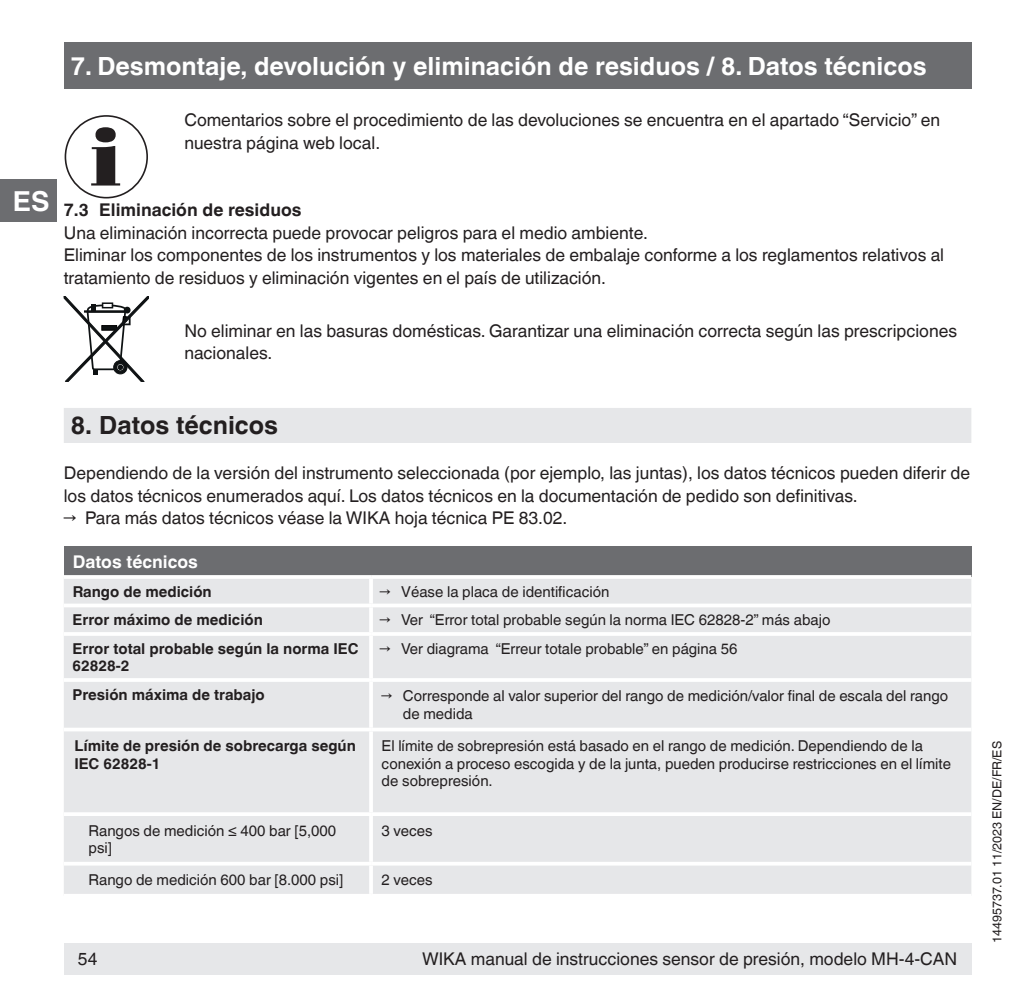
<style>
.page{position:relative;width:1021px;height:1007px;background:#fff}
.page>*{position:absolute;margin:0;border:0;box-sizing:border-box;transform-origin:0 0}
.t1{font:700 27.5px "Helvetica World";color:#fff}
.t2{font:700 25px "Helvetica World";color:#fff}
.t3{font:700 25px "Helvetica World";color:#231f20}
.t4{font:17.5px/22.5px "Helvetica World";color:#231f20}
.t5{font:700 17.5px "Helvetica World";color:#231f20}
.t6{font:700 17.5px "Helvetica World";color:#fff}
.t7{font:15px/17.5px "Helvetica World";color:#231f20}
.t8{font:700 15px/17.5px "Helvetica World";color:#231f20}
.t9{font:12.5px "Helvetica World";color:#231f20}
</style>
<div class="page">
<div style="left:64px;top:943px;width:907px;height:31px;background:#e6e7e9"></div>
<div style="left:64px;top:43px;width:907px;height:46px;background:#6c6d70"></div>
<div style="left:0;top:179px;width:57px;height:43px;background:#6c6d70"></div>
<div style="left:64px;top:408px;width:907px;height:35px;background:#e6e7e9"></div>
<div style="left:64px;top:546px;width:907px;height:31px;background:#6c6d70"></div>
<div style="left:64px;top:579px;width:907px;height:314px;background:#e6e7e9"></div>
<hr style="left:369px;top:578px;width:4px;height:25px;background:#fff">
<svg style="left:64px;top:603px;width:307px;height:4px"></svg>
<svg style="left:371px;top:603px;width:600px;height:4px"></svg>
<hr style="left:369px;top:607px;width:4px;height:25px;background:#fff">
<hr style="left:64px;top:632px;width:307px;height:3px;background:#fff">
<hr style="left:371px;top:632px;width:600px;height:3px;background:#fff">
<hr style="left:369px;top:635px;width:4px;height:43px;background:#fff">
<hr style="left:64px;top:678px;width:307px;height:3px;background:#fff">
<hr style="left:371px;top:678px;width:600px;height:3px;background:#fff">
<hr style="left:369px;top:681px;width:4px;height:46px;background:#fff">
<svg style="left:64px;top:727px;width:307px;height:4px"></svg>
<svg style="left:371px;top:727px;width:600px;height:4px"></svg>
<hr style="left:369px;top:731px;width:4px;height:81px;background:#fff">
<hr style="left:64px;top:812px;width:307px;height:3px;background:#fff">
<svg style="left:64px;top:861px;width:307px;height:4px"></svg>
<svg style="left:64px;top:893px;width:305px;height:1px"></svg>
<hr style="left:64px;top:575px;width:307px;height:3px;background:#fff">
<hr style="left:371px;top:575px;width:600px;height:3px;background:#fff">
<hr style="left:371px;top:812px;width:600px;height:3px;background:#fff">
<hr style="left:369px;top:815px;width:4px;height:46px;background:#fff">
<svg style="left:371px;top:861px;width:600px;height:4px"></svg>
<hr style="left:369px;top:865px;width:4px;height:28px;background:#fff">
<svg style="left:373px;top:893px;width:598px;height:1px"></svg>
<svg style="left:91px;top:127px;width:29px;height:58px"></svg>
<div style="left:65px;top:115px;width:83px;height:83px;border:2px solid #231f20;border-radius:50%"></div>
<svg style="left:64px;top:296px;width:85px;height:85px"></svg>
<h1 class="t1" style="left:13px;top:185px;width:38px">ES</h1>
<h2 class="t2" style="left:71px;top:52px;width:857px">7. Desmontaje, devolución y eliminación de residuos / 8. Datos técnicos</h2>
<p class="t4" style="left:184px;top:109px;width:757px">Comentarios sobre el procedimiento de las devoluciones se encuentra en el apartado “Servicio” en nuestra página web local.</p>
<p class="t5" style="left:64px;top:200px;width:239px">7.3 Eliminación de residuos</p>
<p class="t4" style="left:64px;top:222px;width:881px">Una eliminación incorrecta puede provocar peligros para el medio ambiente.<br>Eliminar los componentes de los instrumentos y los materiales de embalaje conforme a los reglamentos relativos al tratamiento de residuos y eliminación vigentes en el país de utilización.</p>
<p class="t4" style="left:184px;top:319px;width:774px">No eliminar en las basuras domésticas. Garantizar una eliminación correcta según las prescripciones nacionales.</p>
<h2 class="t3" style="left:71px;top:411px;width:209px">8. Datos técnicos</h2>
<p class="t4" style="left:64px;top:462px;width:907px">Dependiendo de la versión del instrumento seleccionada (por ejemplo, las juntas), los datos técnicos pueden diferir de los datos técnicos enumerados aquí. Los datos técnicos en la documentación de pedido son definitivas.</p>
<p class="t4" style="left:64px;top:507px;width:505px">→ Para más datos técnicos véase la WIKA hoja técnica PE 83.02.</p>
<p class="t6" style="left:73px;top:551px;width:127px">Datos técnicos</p>
<p class="t8" style="left:73px;top:582px;width:141px">Rango de medición</p>
<p class="t7" style="left:380px;top:582px;width:231px">→ Véase la placa de identificación</p>
<p class="t8" style="left:73px;top:611px;width:192px">Error máximo de medición</p>
<p class="t7" style="left:380px;top:611px;width:452px">→ Ver “Error total probable según la norma IEC 62828-2” más abajo</p>
<p class="t8" style="left:73px;top:639px;width:287px">Error total probable según la norma IEC<br>62828-2</p>
<p class="t7" style="left:380px;top:639px;width:359px">→ Ver diagrama “Erreur totale probable” en página 56</p>
<p class="t8" style="left:73px;top:685px;width:194px">Presión máxima de trabajo</p>
<p class="t7" style="left:403px;top:687px;width:547px;text-indent:-21px">→ Corresponde al valor superior del rango de medición/valor final de escala del rango de medida</p>
<p class="t8" style="left:74px;top:737px;width:283px">Límite de presión de sobrecarga según<br>IEC 62828-1</p>
<p class="t7" style="left:381px;top:737px;width:571px">El límite de sobrepresión está basado en el rango de medición. Dependiendo de la conexión a proceso escogida y de la junta, pueden producirse restricciones en el límite de sobrepresión.</p>
<p class="t7" style="left:89px;top:821px;width:249px">Rangos de medición ≤ 400 bar [5,000 psi]</p>
<p class="t7" style="left:381px;top:821px;width:52px">3 veces</p>
<p class="t7" style="left:89px;top:871px;width:256px">Rango de medición 600 bar [8.000 psi]</p>
<p class="t7" style="left:381px;top:871px;width:52px">2 veces</p>
<p class="t4" style="left:78px;top:947px;width:21px">54</p>
<p class="t4" style="left:422px;top:947px;width:536px">WIKA manual de instrucciones sensor de presión, modelo MH-4-CAN</p>
<p class="t9" style="left:989px;top:943px;width:203px;rotate:-90deg">14495737.01 11/2023 EN/DE/FR/ES</p>
</div>
